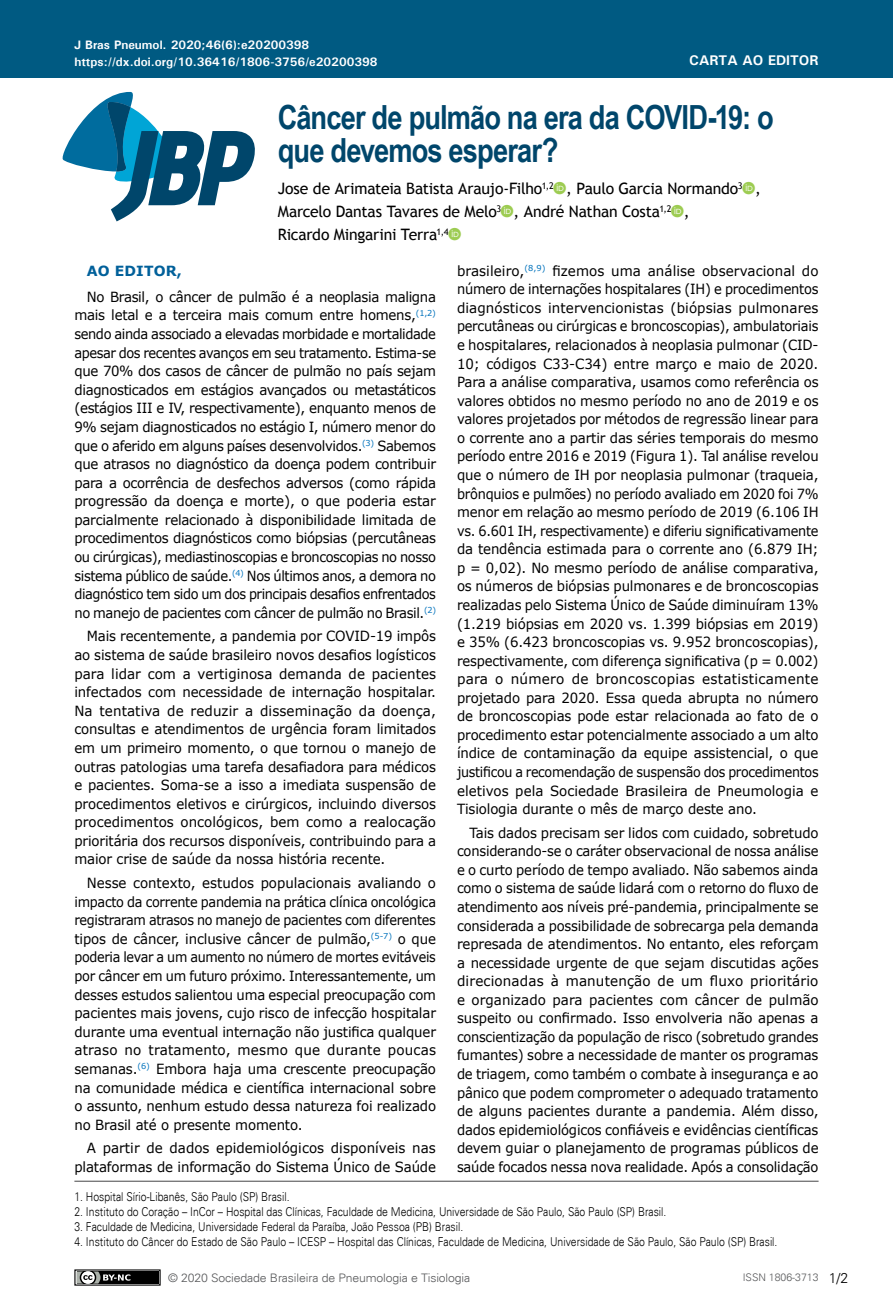
<style>
.page{position:relative;width:893px;height:1315px;background:#fff}
.page>*{position:absolute;margin:0;border:0;box-sizing:border-box;transform-origin:0 0}
.t1{font:700 33.25px/33.2px "Arial Narrow";letter-spacing:-.025em;color:#00466b}
.t2{font:21px "ID font Regular";color:#9dcc52}
.t3{font:15.75px "Trebuchet MS";letter-spacing:-.015em;color:#000}
.t4{font:14px/18.6px "Verdana";letter-spacing:-.01em;color:#000;text-align:justify;scale:.95 1}
.t5{font:14px/18.6px "Verdana";letter-spacing:-.01em;color:#000;text-align:justify;scale:.96 1}
.t6{font:700 14px "Univers";color:#fff}
.t7{font:700 14px "Verdana";letter-spacing:.01em;color:#01609a}
.t8{font:300 14px "Univers";color:#000}
.t9{font:300 12.25px "Univers";color:#000;scale:.85 1}
.t10{font:700 12.25px "Univers";color:#fff}
.t11{font:300 11.72px "Univers";letter-spacing:-.01em;color:#58595b;scale:1.04 1}
.t12{font:300 10.5px "Univers";color:#58595b}
.s1{font-family:"ID font Regular";font-size:21px;color:#9dcc52}
.s2{font-family:"Trebuchet MS";font-size:15.75px;color:#000}
</style>
<div class="page">
<div style="left:0;top:0;width:893px;height:78px;background:#005a82"></div>
<svg style="left:62px;top:91px;width:193px;height:130px"></svg>
<div style="left:75px;top:1270px;width:85px;height:15px;background:#000"></div>
<div style="left:74px;top:1269px;width:87px;height:16px;border:1px solid #000"></div>
<svg style="left:74px;top:1269px;width:56px;height:17px"></svg>
<hr style="left:74px;top:1180px;width:745px;height:1px;background:#464547">
<p class="t10" style="left:74px;top:37px;width:236px">J Bras Pneumol. 2020;46(6):e20200398</p>
<p class="t10" style="left:74px;top:54px;width:305px">https://dx.doi.org/10.36416/1806-3756/e20200398</p>
<p class="t6" style="left:689px;top:52px;width:131px">CARTA AO EDITOR</p>
<h1 class="t1" style="left:278px;top:99px;width:497px">Câncer de pulmão na era da COVID-19: o que devemos esperar?</h1>
<p class="t3" style="left:278px;top:179px;width:466px">Jose de Arimateia Batista Araujo-Filho<sup>1,2</sup><span class="s1">a</span>, Paulo Garcia Normando<sup>3</sup></p>
<h2 class="t2" style="left:742px;top:177px;width:20px">a<span class="s2">,</span></h2>
<p class="t3" style="left:278px;top:202px;width:395px">Marcelo Dantas Tavares de Melo<sup>3</sup><span class="s1">a</span>, André Nathan Costa<sup>1,2</sup></p>
<h2 class="t2" style="left:671px;top:200px;width:20px">a<span class="s2">,</span></h2>
<p class="t3" style="left:278px;top:225px;width:172px">Ricardo Mingarini Terra<sup>1,4</sup></p>
<h2 class="t2" style="left:449px;top:223px;width:14px">a</h2>
<p class="t7" style="left:87px;top:261px;width:97px">AO EDITOR,</p>
<p class="t4" style="left:74px;top:287px;width:382px;text-indent:12px">No Brasil, o câncer de pulmão é a neoplasia maligna mais letal e a terceira mais comum entre homens,<sup>(1,2) </sup>sendo ainda associado a elevadas morbidade e mortalidade apesar dos recentes avanços em seu tratamento. Estima-se que 70% dos casos de câncer de pulmão no país sejam diagnosticados em estágios avançados ou metastáticos (estágios III e IV, respectivamente), enquanto menos de 9% sejam diagnosticados no estágio I, número menor do que o aferido em alguns países desenvolvidos.<sup>(3)</sup> Sabemos que atrasos no diagnóstico da doença podem contribuir para a ocorrência de desfechos adversos (como rápida progressão da doença e morte), o que poderia estar parcialmente relacionado à disponibilidade limitada de procedimentos diagnósticos como biópsias (percutâneas ou cirúrgicas), mediastinoscopias e broncoscopias no nosso sistema público de saúde.<sup>(4)</sup> Nos últimos anos, a demora no diagnóstico tem sido um dos principais desafios enfrentados no manejo de pacientes com câncer de pulmão no Brasil.<sup>(2)</sup></p>
<p class="t4" style="left:74px;top:627px;width:382px;text-indent:12px">Mais recentemente, a pandemia por COVID-19 impôs ao sistema de saúde brasileiro novos desafios logísticos para lidar com a vertiginosa demanda de pacientes infectados com necessidade de internação hospitalar.<br>Na tentativa de reduzir a disseminação da doença, consultas e atendimentos de urgência foram limitados em um primeiro momento, o que tornou o manejo de outras patologias uma tarefa desafiadora para médicos e pacientes. Soma-se a isso a imediata suspensão de procedimentos eletivos e cirúrgicos, incluindo diversos procedimentos oncológicos, bem como a realocação prioritária dos recursos disponíveis, contribuindo para a maior crise de saúde da nossa história recente.</p>
<p class="t5" style="left:74px;top:873px;width:378px;text-indent:12px">Nesse contexto, estudos populacionais avaliando o impacto da corrente pandemia na prática clínica oncológica registraram atrasos no manejo de pacientes com diferentes tipos de câncer, inclusive câncer de pulmão,<sup>(5-7)</sup> o que poderia levar a um aumento no número de mortes evitáveis por câncer em um futuro próximo. Interessantemente, um desses estudos salientou uma especial preocupação com pacientes mais jovens, cujo risco de infecção hospitalar durante uma eventual internação não justifica qualquer atraso no tratamento, mesmo que durante poucas semanas.<sup>(6)</sup> Embora haja uma crescente preocupação na comunidade médica e científica internacional sobre o assunto, nenhum estudo dessa natureza foi realizado no Brasil até o presente momento.</p>
<p class="t5" style="left:74px;top:1138px;width:378px;text-align:right">A partir de dados epidemiológicos disponíveis nas plataformas de informação do Sistema Único de Saúde</p>
<p class="t5" style="left:457px;top:261px;width:378px">brasileiro,<sup>(8,9)</sup> fizemos uma análise observacional do número de internações hospitalares (IH) e procedimentos diagnósticos intervencionistas (biópsias pulmonares percutâneas ou cirúrgicas e broncoscopias), ambulatoriais e hospitalares, relacionados à neoplasia pulmonar (CID-10; códigos C33-C34) entre março e maio de 2020.<br>Para a análise comparativa, usamos como referência os valores obtidos no mesmo período no ano de 2019 e os valores projetados por métodos de regressão linear para o corrente ano a partir das séries temporais do mesmo período entre 2016 e 2019 (Figura 1). Tal análise revelou que o número de IH por neoplasia pulmonar (traqueia, brônquios e pulmões) no período avaliado em 2020 foi 7% menor em relação ao mesmo período de 2019 (6.106 IH vs. 6.601 IH, respectivamente) e diferiu significativamente da tendência estimada para o corrente ano (6.879 IH; p = 0,02). No mesmo período de análise comparativa, os números de biópsias pulmonares e de broncoscopias realizadas pelo Sistema Único de Saúde diminuíram 13% (1.219 biópsias em 2020 vs. 1.399 biópsias em 2019) e 35% (6.423 broncoscopias vs. 9.952 broncoscopias), respectivamente, com diferença significativa (p = 0.002) para o número de broncoscopias estatisticamente projetado para 2020. Essa queda abrupta no número de broncoscopias pode estar relacionada ao fato de o procedimento estar potencialmente associado a um alto índice de contaminação da equipe assistencial, o que justificou a recomendação de suspensão dos procedimentos eletivos pela Sociedade Brasileira de Pneumologia e Tisiologia durante o mês de março deste ano.</p>
<p class="t4" style="left:457px;top:823px;width:382px;text-indent:12px">Tais dados precisam ser lidos com cuidado, sobretudo considerando-se o caráter observacional de nossa análise e o curto período de tempo avaliado. Não sabemos ainda como o sistema de saúde lidará com o retorno do fluxo de atendimento aos níveis pré-pandemia, principalmente se considerada a possibilidade de sobrecarga pela demanda represada de atendimentos. No entanto, eles reforçam a necessidade urgente de que sejam discutidas ações direcionadas à manutenção de um fluxo prioritário e organizado para pacientes com câncer de pulmão suspeito ou confirmado. Isso envolveria não apenas a conscientização da população de risco (sobretudo grandes fumantes) sobre a necessidade de manter os programas de triagem, como também o combate à insegurança e ao pânico que podem comprometer o adequado tratamento de alguns pacientes durante a pandemia. Além disso, dados epidemiológicos confiáveis e evidências científicas devem guiar o planejamento de programas públicos de saúde focados nessa nova realidade. Após a consolidação</p>
<p class="t9" style="left:74px;top:1189px;width:255px">1. Hospital Sírio-Libanês, São Paulo (SP) Brasil.</p>
<p class="t9" style="left:74px;top:1204px;width:698px">2. Instituto do Coração – InCor – Hospital das Clínicas, Faculdade de Medicina, Universidade de São Paulo, São Paulo (SP) Brasil.</p>
<p class="t9" style="left:74px;top:1219px;width:459px">3. Faculdade de Medicina, Universidade Federal da Paraíba, João Pessoa (PB) Brasil.</p>
<p class="t9" style="left:74px;top:1233px;width:829px">4. Instituto do Câncer do Estado de São Paulo – ICESP – Hospital das Clínicas, Faculdade de Medicina, Universidade de São Paulo, São Paulo (SP) Brasil.</p>
<p class="t11" style="left:168px;top:1270px;width:292px">© 2020 Sociedade Brasileira de Pneumologia e Tisiologia</p>
<p class="t12" style="left:743px;top:1271px;width:77px">ISSN 1806-3713</p>
<p class="t8" style="left:829px;top:1269px;width:21px">1/2</p>
</div>
